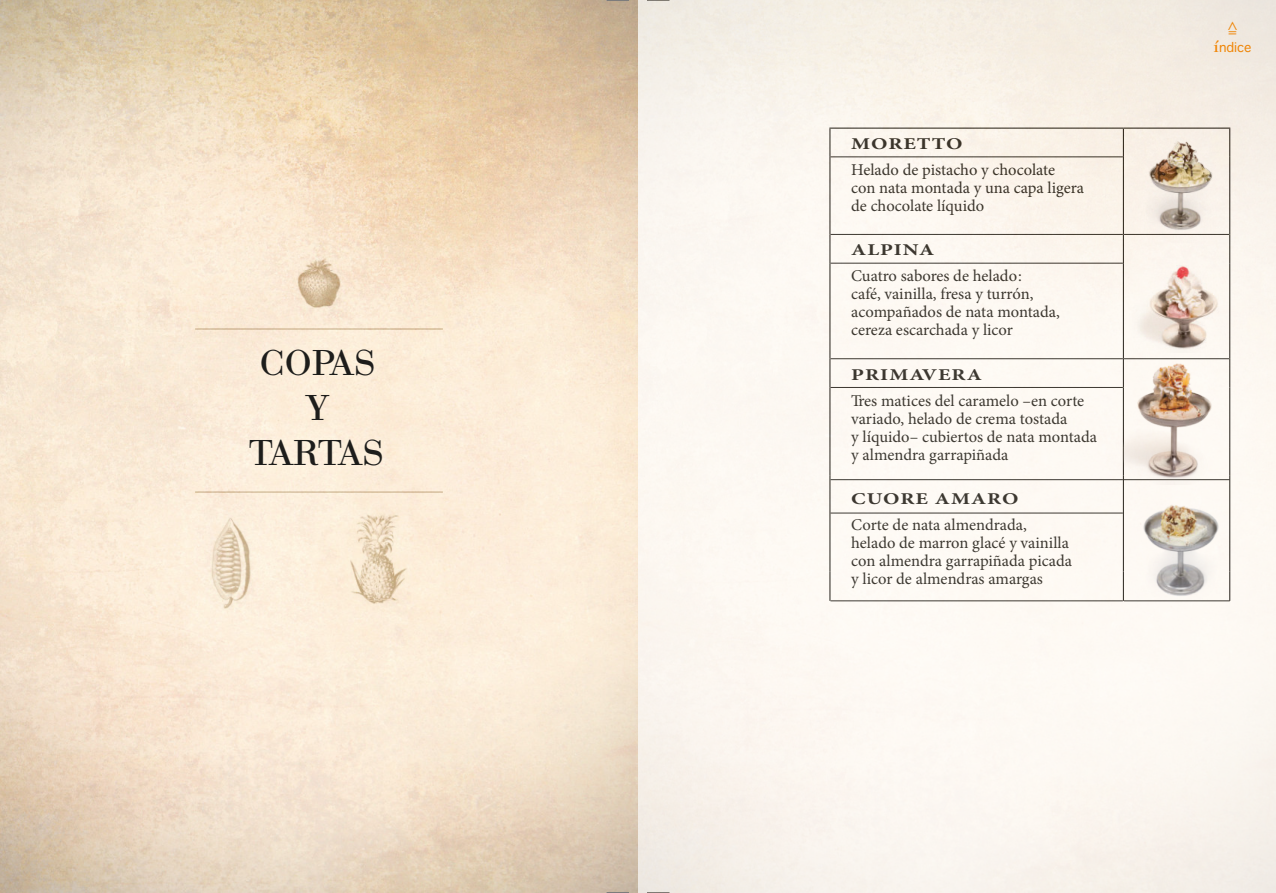
<style>
.page{position:relative;width:1276px;height:893px;background:#fff}
.page>*{position:absolute;margin:0;border:0;box-sizing:border-box;transform-origin:0 0}
.t1{font:37.5px/45px "Bauer Bod T";color:#1d1d1b;text-align:center}
.t2{font:18px "Bauer Bod T";color:#fe8a00}
.t3{font:16.5px/18px "Minion Pro";color:#1d1d1b}
.t4{font:700 16.5px "Minion Pro";letter-spacing:.045em;color:#1d1d1b;scale:1.3 1}
</style>
<div class="page">
<img style="left:0;top:0;width:638px;height:893px">
<svg style="left:606px;top:0;width:23px;height:1px"></svg>
<svg style="left:606px;top:892px;width:23px;height:1px"></svg>
<img style="left:638px;top:0;width:638px;height:893px">
<svg style="left:1227px;top:41px;width:24px;height:11px"></svg>
<svg style="left:1228px;top:22px;width:9px;height:12px"></svg>
<h1 class="t1" style="left:249px;top:344px;width:136px">COPAS<br>Y<br>TARTAS</h1>
<p class="t4" style="left:851px;top:137px;width:87px">MORETTO</p>
<p class="t3" style="left:851px;top:162px;width:234px">Helado de pistacho y chocolate<br>con nata montada y una capa ligera de chocolate líquido</p>
<p class="t4" style="left:851px;top:243px;width:65px">ALPINA</p>
<p class="t3" style="left:851px;top:269px;width:210px">Cuatro sabores de helado:<br>café, vainilla, fresa y turrón, acompañados de nata montada, cereza escarchada y licor</p>
<p class="t4" style="left:851px;top:368px;width:102px">PRIMAVERA</p>
<p class="t3" style="left:851px;top:393px;width:247px">Tres matices del caramelo –en corte variado, helado de crema tostada<br>y líquido– cubiertos de nata montada y almendra garrapiñada</p>
<p class="t4" style="left:851px;top:492px;width:130px">CUORE AMARO</p>
<p class="t3" style="left:851px;top:517px;width:222px">Corte de nata almendrada, helado de marron glacé y vainilla con almendra garrapiñada picada y licor de almendras amargas</p>
<p class="t2" style="left:1213px;top:39px;width:14px">í■</p>
</div>
